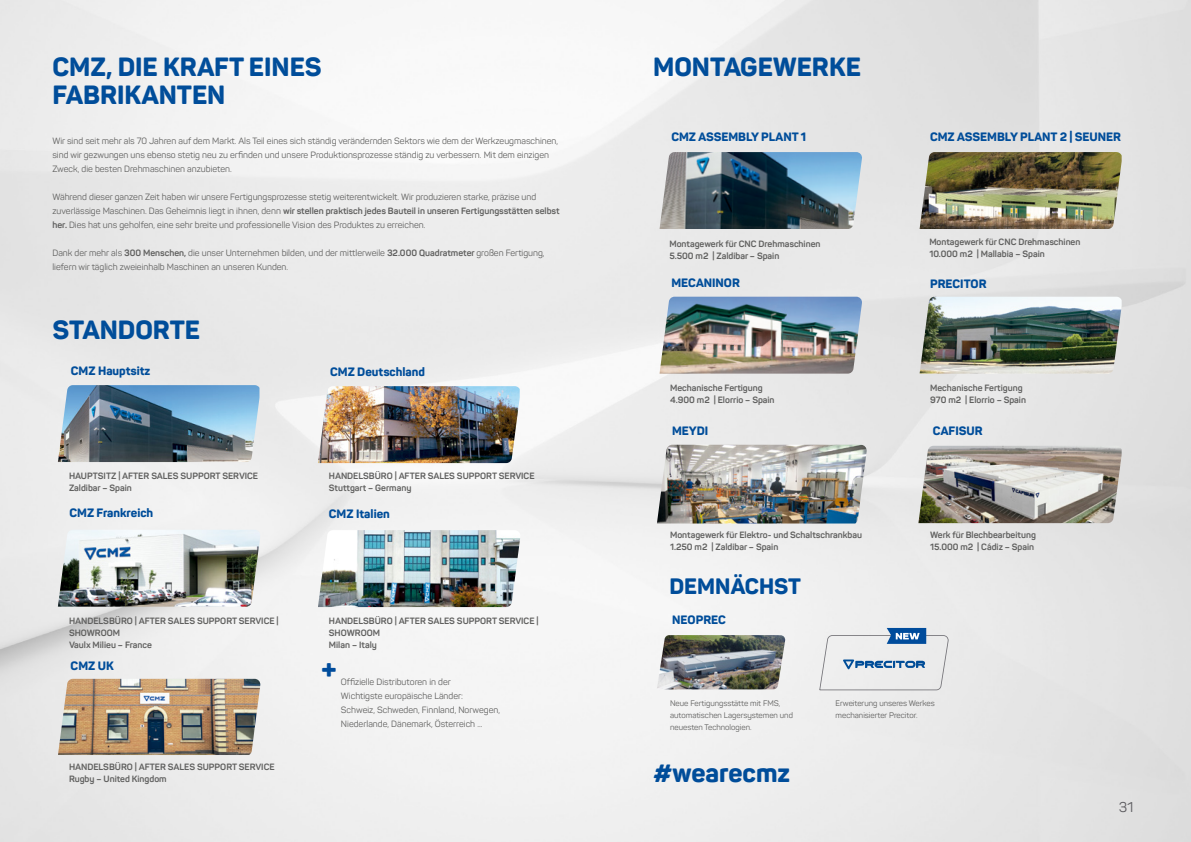
<style>
.page{position:relative;width:1191px;height:842px;background:#fff}
.page>*{position:absolute;margin:0;border:0;box-sizing:border-box;transform-origin:0 0}
.t1{font:800 28px "Panton";color:#004c9c}
.t2{font:800 26px/28px "Panton";color:#004d9a}
.t3{font:800 22px "Panton";color:#004d9a}
.t4{font:14px "Panton";color:#5c5b5f}
.t5{font:800 12px "Panton";color:#004d9a}
.t6{font:9px/14px "Panton";color:#5f5f5e}
.t7{font:700 9px/12px "Panton";color:#5f5f5e}
.t8{font:8px/12px "Panton";color:#5f5f5e}
.s1{font-weight:700}
</style>
<div class="page">
<img style="left:58px;top:530px;width:202px;height:77px">
<img style="left:318px;top:386px;width:202px;height:77px">
<img style="left:58px;top:385px;width:201px;height:77px">
<img style="left:58px;top:679px;width:203px;height:76px">
<img style="left:318px;top:530px;width:203px;height:77px">
<img style="left:659px;top:152px;width:203px;height:77px">
<img style="left:919px;top:152px;width:202px;height:77px">
<img style="left:659px;top:297px;width:203px;height:77px">
<img style="left:919px;top:297px;width:202px;height:77px">
<img style="left:657px;top:445px;width:209px;height:78px">
<img style="left:918px;top:446px;width:203px;height:77px">
<svg style="left:819px;top:628px;width:129px;height:62px"></svg>
<img style="left:657px;top:635px;width:128px;height:54px">
<h2 class="t2" style="left:52px;top:53px;width:270px">CMZ, DIE KRAFT EINES<br>FABRIKANTEN</h2>
<p class="t6" style="left:52px;top:134px;width:507px">Wir sind seit mehr als 70 Jahren auf dem Markt. Als Teil eines sich ständig verändernden Sektors wie dem der Werkzeugmaschinen, sind wir gezwungen uns ebenso stetig neu zu erfinden und unsere Produktionsprozesse ständig zu verbessern. Mit dem einzigen<br>Zweck, die besten Drehmaschinen anzubieten.</p>
<p class="t6" style="left:52px;top:190px;width:509px">Während dieser ganzen Zeit haben wir unsere Fertigungsprozesse stetig weiterentwickelt. Wir produzieren starke, präzise und zuverlässige Maschinen. Das Geheimnis liegt in ihnen, denn <span class="s1">wir stellen praktisch jedes Bauteil in unseren Fertigungsstätten selbst her.</span> Dies hat uns geholfen, eine sehr breite und professionelle Vision des Produktes zu erreichen.</p>
<p class="t6" style="left:52px;top:246px;width:493px">Dank der mehr als <span class="s1">300 Menschen,</span> die unser Unternehmen bilden, und der mittlerweile <span class="s1">32.000 Quadratmeter</span> großen Fertigung, liefern wir täglich zweieinhalb Maschinen an unseren Kunden.</p>
<h2 class="t2" style="left:52px;top:316px;width:149px">STANDORTE</h2>
<h3 class="t5" style="left:71px;top:363px;width:81px">CMZ Hauptsitz</h3>
<h3 class="t5" style="left:330px;top:364px;width:96px">CMZ Deutschland</h3>
<p class="t7" style="left:69px;top:469px;width:191px">HAUPTSITZ | AFTER SALES SUPPORT SERVICE<br>Zaldibar – Spain</p>
<p class="t7" style="left:329px;top:470px;width:207px">HANDELSBÜRO | AFTER SALES SUPPORT SERVICE<br>Stuttgart – Germany</p>
<h3 class="t5" style="left:69px;top:506px;width:85px">CMZ Frankreich</h3>
<h3 class="t5" style="left:329px;top:506px;width:62px">CMZ Italien</h3>
<p class="t7" style="left:69px;top:614px;width:211px">HANDELSBÜRO | AFTER SALES SUPPORT SERVICE |<br>SHOWROOM<br>Vaulx Milieu – France</p>
<p class="t7" style="left:329px;top:614px;width:211px">HANDELSBÜRO | AFTER SALES SUPPORT SERVICE |<br>SHOWROOM<br>Milan – Italy</p>
<h3 class="t5" style="left:71px;top:658px;width:45px">CMZ UK</h3>
<p class="t7" style="left:69px;top:761px;width:207px">HANDELSBÜRO | AFTER SALES SUPPORT SERVICE<br>Rugby – United Kingdom</p>
<h1 class="t1" style="left:321px;top:651px;width:17px">+</h1>
<p class="t6" style="left:341px;top:675px;width:160px">Offizielle Distributoren in der<br>Wichtigste europäische Länder:<br>Schweiz, Schweden, Finnland, Norwegen, Niederlande, Dänemark, Österreich ...</p>
<h2 class="t2" style="left:653px;top:53px;width:209px">MONTAGEWERKE</h2>
<h3 class="t5" style="left:671px;top:130px;width:136px">CMZ ASSEMBLY PLANT 1</h3>
<h3 class="t5" style="left:930px;top:130px;width:192px">CMZ ASSEMBLY PLANT 2 | SEUNER</h3>
<p class="t7" style="left:669px;top:237px;width:153px">Montagewerk für CNC Drehmaschinen<br>5.500 m2 | Zaldibar – Spain</p>
<p class="t7" style="left:929px;top:236px;width:153px">Montagewerk für CNC Drehmaschinen<br>10.000 m2 | Mallabia – Spain</p>
<h3 class="t5" style="left:671px;top:275px;width:70px">MECANINOR</h3>
<h3 class="t5" style="left:930px;top:276px;width:58px">PRECITOR</h3>
<p class="t7" style="left:670px;top:382px;width:106px">Mechanische Fertigung<br>4.900 m2 | Elorrio – Spain</p>
<p class="t7" style="left:930px;top:382px;width:97px">Mechanische Fertigung<br>970 m2 | Elorrio – Spain</p>
<h3 class="t5" style="left:672px;top:423px;width:38px">MEYDI</h3>
<h3 class="t5" style="left:933px;top:423px;width:51px">CAFISUR</h3>
<p class="t7" style="left:670px;top:529px;width:193px">Montagewerk für Elektro- und Schaltschrankbau<br>1.250 m2 | Zaldibar – Spain</p>
<p class="t7" style="left:930px;top:529px;width:107px">Werk für Blechbearbeitung<br>15.000 m2 | Cádiz – Spain</p>
<h3 class="t3" style="left:669px;top:572px;width:133px">DEMNÄCHST</h3>
<h3 class="t5" style="left:672px;top:612px;width:55px">NEOPREC</h3>
<p class="t8" style="left:670px;top:697px;width:124px">Neue Fertigungsstätte mit FMS, automatischen Lagersystemen und neuesten Technologien.</p>
<p class="t8" style="left:835px;top:697px;width:101px">Erweiterung unseres Werkes mechanisierter Precitor.</p>
<h2 class="t2" style="left:653px;top:759px;width:138px">#wearecmz</h2>
<h3 class="t4" style="left:1118px;top:799px;width:16px">31</h3>
</div>
